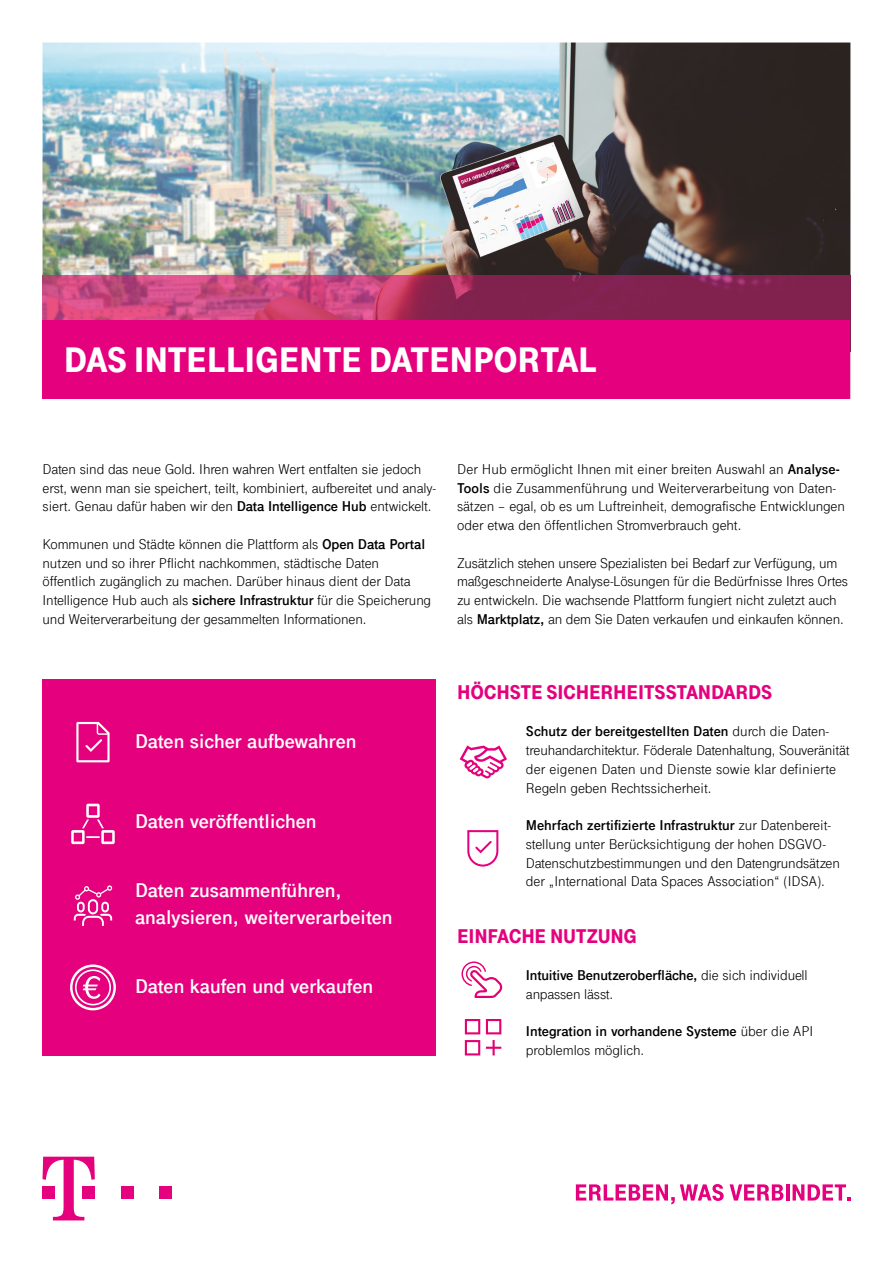
<style>
.page{position:relative;width:893px;height:1263px;background:#fff}
.page>*{position:absolute;margin:0;border:0;box-sizing:border-box;transform-origin:0 0}
.t1{font:900 37.5px "Tele Grotesk Next";letter-spacing:-.01em;color:#fff}
.t2{font:700 21px/26.2px "Tele Grotesk Next";color:#fff}
.t3{font:900 21px "Tele Grotesk Next";letter-spacing:-.01em;color:#e5007d}
.t4{font:15px/18.8px "Tele Grotesk Next";letter-spacing:-.005em;color:#000}
.t5{font:700 15px/18.8px "Tele Grotesk Next";color:#000}
.s1{font-weight:700}
.s2{font-weight:400}
</style>
<div class="page">
<div style="left:43px;top:680px;width:393px;height:376px;background:#e5007d"></div>
<img style="left:43px;top:43px;width:807px;height:232px">
<svg style="left:460px;top:745px;width:47px;height:33px"></svg>
<svg style="left:467px;top:830px;width:31px;height:36px"></svg>
<div style="left:121px;top:1186px;width:13px;height:13px;background:#e5007d"></div>
<div style="left:159px;top:1186px;width:13px;height:13px;background:#e5007d"></div>
<svg style="left:43px;top:1157px;width:52px;height:63px"></svg>
<svg style="left:576px;top:1184px;width:148px;height:20px"></svg>
<svg style="left:730px;top:1184px;width:53px;height:16px"></svg>
<hr style="left:786px;top:1184px;width:3px;height:16px;background:#e5007d">
<svg style="left:793px;top:1184px;width:57px;height:16px"></svg>
<svg style="left:76px;top:722px;width:34px;height:40px"></svg>
<svg style="left:71px;top:804px;width:44px;height:40px"></svg>
<svg style="left:74px;top:885px;width:38px;height:41px"></svg>
<svg style="left:70px;top:964px;width:46px;height:46px"></svg>
<svg style="left:461px;top:961px;width:41px;height:37px"></svg>
<svg style="left:465px;top:1019px;width:36px;height:36px"></svg>
<img style="left:43px;top:275px;width:807px;height:45px">
<div style="left:43px;top:320px;width:807px;height:79px;background:#e5007d"></div>
<h1 class="t1" style="left:64px;top:338px;width:535px">DAS INTELLIGENTE DATENPORTAL</h1>
<p class="t4" style="left:43px;top:460px;width:395px">Daten sind das neue Gold. Ihren wahren Wert entfalten sie jedoch erst, wenn man sie speichert, teilt, kombiniert, aufbereitet und analy&shy;siert. Genau dafür haben wir den <span class="s1">Data Intelligence Hub</span> entwickelt.</p>
<p class="t4" style="left:43px;top:535px;width:390px">Kommunen und Städte können die Plattform als <span class="s1">Open Data Portal </span>nutzen und so ihrer Pflicht nachkommen, städtische Daten öffentlich zugänglich zu machen. Darüber hinaus dient der Data Intelligence Hub auch als <span class="s1">sichere Infrastruktur</span> für die Speicherung und Weiterverarbeitung der gesammelten Informationen.</p>
<p class="t4" style="left:457px;top:460px;width:389px">Der Hub ermöglicht Ihnen mit einer breiten Auswahl an <span class="s1">Analyse-Tools</span> die Zusammenführung und Weiterverarbeitung von Daten&shy;sätzen – egal, ob es um Luftreinheit, demografische Entwicklungen oder etwa den öffentlichen Stromverbrauch geht.</p>
<p class="t4" style="left:457px;top:553px;width:393px">Zusätzlich stehen unsere Spezialisten bei Bedarf zur Verfügung, um maßgeschneiderte Analyse-Lösungen für die Bedürfnisse Ihres Ortes zu entwickeln. Die wachsende Plattform fungiert nicht zuletzt auch als <span class="s1">Marktplatz,</span> an dem Sie Daten verkaufen und einkaufen können.</p>
<h2 class="t2" style="left:135px;top:728px;width:223px">Daten sicher aufbewahren</h2>
<h2 class="t2" style="left:135px;top:808px;width:183px">Daten veröffentlichen</h2>
<h2 class="t2" style="left:135px;top:877px;width:259px">Daten zusammenführen, analysieren, weiterverarbeiten</h2>
<h2 class="t2" style="left:135px;top:973px;width:240px">Daten kaufen und verkaufen</h2>
<h2 class="t3" style="left:457px;top:680px;width:317px">HÖCHSTE SICHERHEITSSTANDARDS</h2>
<p class="t4" style="left:526px;top:722px;width:325px"><span class="s1">Schutz der bereitgestellten Daten</span> durch die Daten&shy;treuhandarchitektur. Föderale Datenhaltung, Souveränität der eigenen Daten und Dienste sowie klar definierte Regeln geben Rechtssicherheit.</p>
<p class="t4" style="left:526px;top:816px;width:316px"><span class="s1">Mehrfach zertifizierte Infrastruktur</span> zur Datenbereit&shy;stellung unter Berücksichtigung der hohen DSGVO-Datenschutzbestimmungen und den Datengrundsätzen der „International Data Spaces Association“ (IDSA).</p>
<h2 class="t3" style="left:457px;top:924px;width:181px">EINFACHE NUTZUNG</h2>
<p class="t4" style="left:526px;top:966px;width:283px"><span class="s1">Intuitive Benutzeroberfläche,</span> die sich individuell anpassen lässt.</p>
<p class="t5" style="left:526px;top:1022px;width:289px">Integration in vorhandene Systeme <span class="s2">über die API problemlos möglich.</span></p>
</div>
